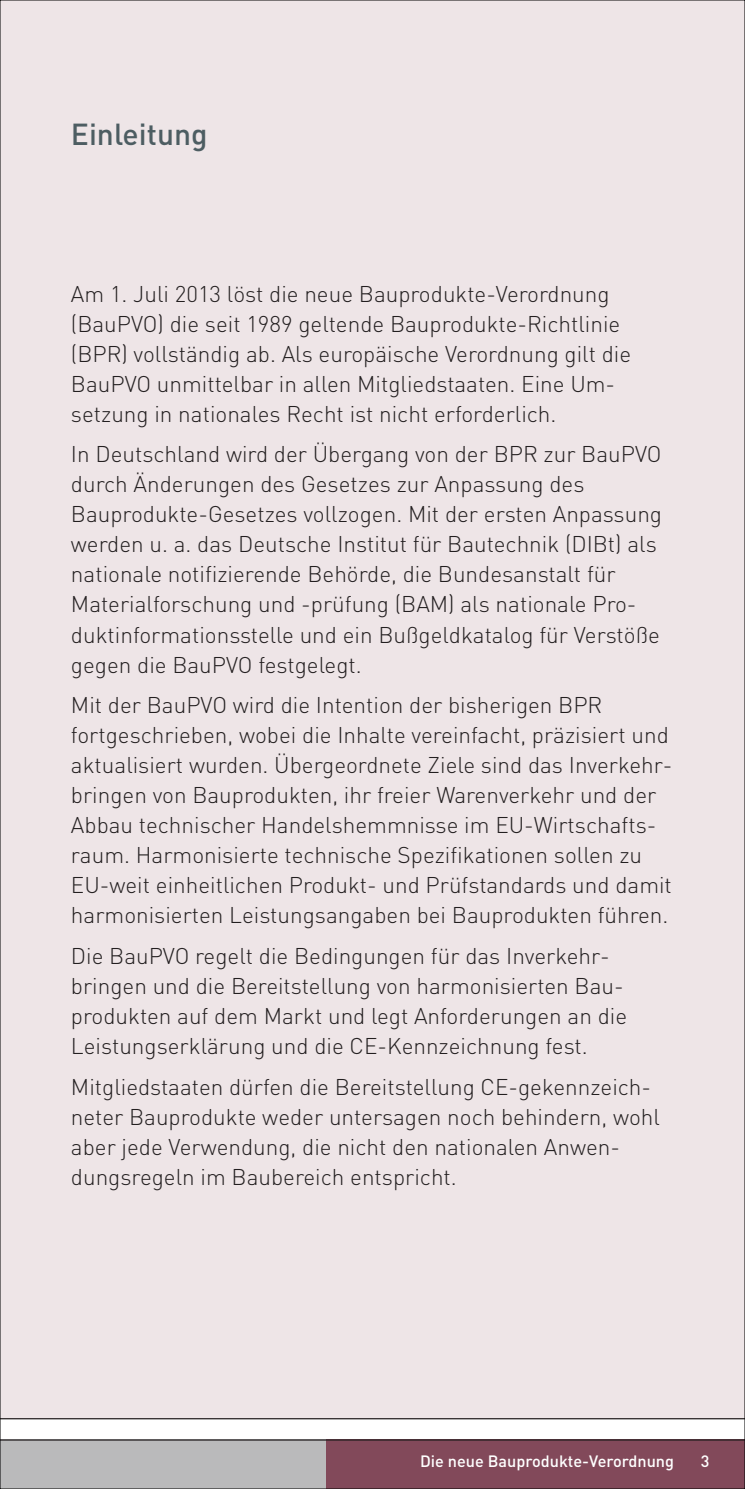
<style>
.page{position:relative;width:745px;height:1489px;background:#fff}
.page>*{position:absolute;margin:0;border:0;box-sizing:border-box;transform-origin:0 0}
.t1{font:500 30px "DIN";color:#4d5d62}
.t2{font:300 22.5px/30px "DIN";color:#231f20}
.t3{font:500 16.25px "DIN";color:#fff}
</style>
<div class="page">
<div style="left:0;top:1439px;width:680px;height:49px;background:#bababb"></div>
<div style="left:326px;top:1439px;width:418px;height:49px;background:#82495a"></div>
<hr style="left:0;top:1439px;width:744px;height:1px;background:#231f20">
<div style="left:0;top:0;width:744px;height:1418px;background:#eee5e7"></div>
<hr style="left:0;top:1417px;width:744px;height:2px;background:#231f20">
<h1 class="t1" style="left:71px;top:124px;width:138px">Einleitung</h1>
<p class="t2" style="left:71px;top:281px;width:561px">Am 1. Juli 2013 löst die neue Bauprodukte-Verordnung (BauPVO) die seit 1989 geltende Bauprodukte-Richtlinie (BPR) vollständig ab. Als europäische Verordnung gilt die BauPVO unmittelbar in allen Mitgliedstaaten. Eine Um&shy;setzung in nationales Recht ist nicht erforderlich.</p>
<p class="t2" style="left:71px;top:442px;width:592px">In Deutschland wird der Übergang von der BPR zur BauPVO durch Änderungen des Gesetzes zur Anpassung des Bauprodukte-Gesetzes vollzogen. Mit der ersten Anpassung werden u. a. das Deutsche Institut für Bautechnik (DIBt) als nationale notifizierende Behörde, die Bundesanstalt für Materialforschung und -prüfung (BAM) als nationale Pro&shy;duktinformationsstelle und ein Bußgeldkatalog für Verstöße gegen die BauPVO festgelegt.</p>
<p class="t2" style="left:71px;top:692px;width:602px">Mit der BauPVO wird die Intention der bisherigen BPR fortgeschrieben, wobei die Inhalte vereinfacht, präzisiert und aktualisiert wurden. Übergeordnete Ziele sind das Inverkehr&shy;bringen von Bauprodukten, ihr freier Warenverkehr und der Abbau technischer Handelshemmnisse im EU-Wirtschafts&shy;raum. Harmonisierte technische Spezifikationen sollen zu EU-weit einheitlichen Produkt- und Prüfstandards und damit harmonisierten Leistungsangaben bei Bauprodukten führen.</p>
<p class="t2" style="left:71px;top:943px;width:557px">Die BauPVO regelt die Bedingungen für das Inverkehr&shy;bringen und die Bereitstellung von harmonisierten Bau&shy;produkten auf dem Markt und legt Anforderungen an die Leistungserklärung und die CE-Kennzeichnung fest.</p>
<p class="t2" style="left:71px;top:1074px;width:590px">Mitgliedstaaten dürfen die Bereitstellung CE-gekennzeich&shy;neter Bauprodukte weder untersagen noch behindern, wohl aber jede Verwendung, die nicht den nationalen Anwen&shy;dungsregeln im Baubereich entspricht.</p>
<p class="t3" style="left:420px;top:1455px;width:255px">Die neue Bauprodukte-Verordnung</p>
<p class="t3" style="left:700px;top:1455px;width:10px">3</p>
</div>
